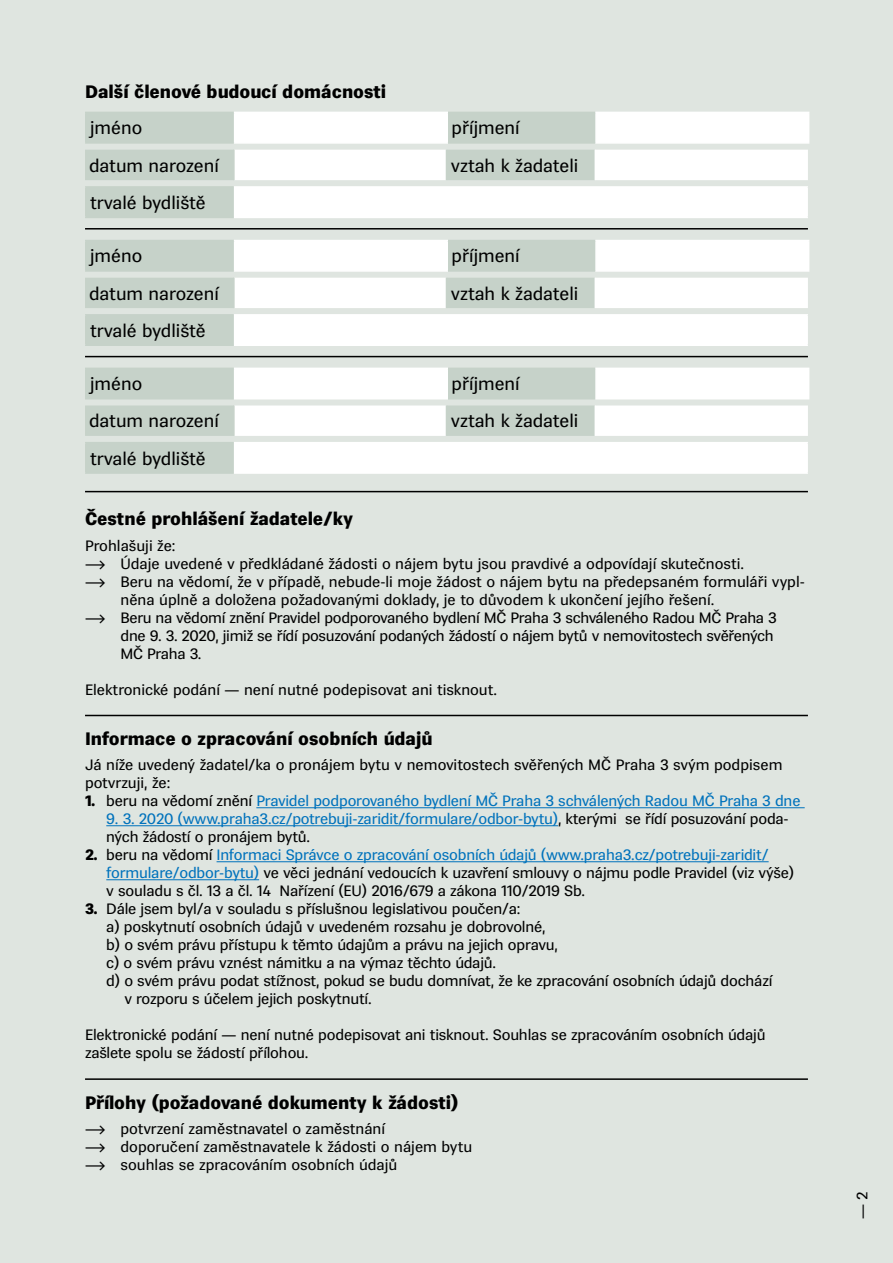
<style>
.page{position:relative;width:893px;height:1263px;background:#dfe5e0}
.page>*{position:absolute;margin:0;border:0;box-sizing:border-box;transform-origin:0 0}
.t1{font:18px "Vegan Sans Premium";color:#000}
.t2{font:900 18px "Vegan Sans Premium";color:#000}
.t3{font:15px/18px "Vegan Sans Premium";letter-spacing:-.01em;color:#000}
.t4{font:15px/18px "Vegan Sans Premium";letter-spacing:-.01em;color:#0072bc}
.s1{font-weight:900;color:#000}
.s2{color:#000}
.s3{font-weight:900}
.s4{color:#0072bc}
</style>
<div class="page">
<hr style="left:85px;top:228px;width:723px;height:2px;background:#000">
<hr style="left:85px;top:356px;width:723px;height:1px;background:#000">
<hr style="left:85px;top:491px;width:723px;height:1px;background:#000">
<hr style="left:85px;top:715px;width:723px;height:1px;background:#000">
<hr style="left:256px;top:807px;width:549px;height:1px;background:#0072bc">
<hr style="left:106px;top:825px;width:452px;height:1px;background:#0072bc">
<hr style="left:217px;top:861px;width:552px;height:1px;background:#0072bc">
<hr style="left:106px;top:879px;width:153px;height:1px;background:#0072bc">
<hr style="left:85px;top:1078px;width:723px;height:2px;background:#000">
<hr style="left:85px;top:112px;width:149px;height:1px;background:#c6d2c9">
<hr style="left:85px;top:113px;width:2px;height:29px;background:#c6d2c9">
<hr style="left:85px;top:142px;width:149px;height:2px;background:#c6d2c9">
<hr style="left:448px;top:142px;width:147px;height:2px;background:#c6d2c9">
<hr style="left:234px;top:142px;width:214px;height:2px;background:#fff">
<svg style="left:87px;top:112px;width:722px;height:30px"></svg>
<hr style="left:595px;top:142px;width:214px;height:2px;background:#fff">
<svg style="left:85px;top:150px;width:723px;height:30px"></svg>
<hr style="left:233px;top:150px;width:2px;height:30px;background:#c6d2c9">
<hr style="left:446px;top:150px;width:1px;height:30px;background:#c6d2c9">
<hr style="left:595px;top:150px;width:1px;height:30px;background:#fff">
<div style="left:86px;top:187px;width:149px;height:30px;background:#c6d2c9"></div>
<div style="left:235px;top:187px;width:572px;height:30px;background:#fff"></div>
<hr style="left:85px;top:186px;width:149px;height:2px;background:#c6d2c9">
<hr style="left:85px;top:188px;width:2px;height:29px;background:#c6d2c9">
<hr style="left:85px;top:217px;width:149px;height:1px;background:#c6d2c9">
<hr style="left:234px;top:186px;width:574px;height:2px;background:#fff">
<svg style="left:234px;top:188px;width:1px;height:29px"></svg>
<hr style="left:806px;top:188px;width:2px;height:29px;background:#fff">
<hr style="left:234px;top:217px;width:574px;height:1px;background:#fff">
<hr style="left:85px;top:240px;width:149px;height:1px;background:#c6d2c9">
<hr style="left:85px;top:241px;width:2px;height:29px;background:#c6d2c9">
<hr style="left:448px;top:240px;width:147px;height:1px;background:#c6d2c9">
<hr style="left:85px;top:270px;width:149px;height:2px;background:#c6d2c9">
<hr style="left:448px;top:270px;width:147px;height:2px;background:#c6d2c9">
<hr style="left:234px;top:240px;width:214px;height:1px;background:#fff">
<hr style="left:234px;top:270px;width:214px;height:2px;background:#fff">
<hr style="left:595px;top:240px;width:214px;height:1px;background:#fff">
<svg style="left:87px;top:241px;width:722px;height:29px"></svg>
<hr style="left:595px;top:270px;width:214px;height:2px;background:#fff">
<svg style="left:85px;top:278px;width:723px;height:30px"></svg>
<hr style="left:233px;top:278px;width:2px;height:30px;background:#c6d2c9">
<hr style="left:446px;top:278px;width:1px;height:30px;background:#c6d2c9">
<hr style="left:595px;top:278px;width:1px;height:30px;background:#fff">
<div style="left:86px;top:315px;width:149px;height:30px;background:#c6d2c9"></div>
<div style="left:235px;top:315px;width:572px;height:30px;background:#fff"></div>
<hr style="left:85px;top:314px;width:149px;height:2px;background:#c6d2c9">
<hr style="left:85px;top:316px;width:2px;height:28px;background:#c6d2c9">
<hr style="left:85px;top:344px;width:149px;height:2px;background:#c6d2c9">
<hr style="left:234px;top:314px;width:574px;height:2px;background:#fff">
<svg style="left:234px;top:316px;width:1px;height:28px"></svg>
<hr style="left:806px;top:316px;width:2px;height:28px;background:#fff">
<hr style="left:234px;top:344px;width:574px;height:2px;background:#fff">
<hr style="left:85px;top:368px;width:149px;height:1px;background:#c6d2c9">
<hr style="left:85px;top:369px;width:2px;height:29px;background:#c6d2c9">
<hr style="left:85px;top:398px;width:149px;height:1px;background:#c6d2c9">
<svg style="left:87px;top:368px;width:722px;height:31px"></svg>
<hr style="left:595px;top:398px;width:214px;height:1px;background:#fff">
<svg style="left:85px;top:405px;width:723px;height:31px"></svg>
<hr style="left:233px;top:405px;width:2px;height:31px;background:#c6d2c9">
<hr style="left:446px;top:405px;width:1px;height:31px;background:#c6d2c9">
<hr style="left:595px;top:405px;width:1px;height:31px;background:#fff">
<div style="left:86px;top:443px;width:149px;height:30px;background:#c6d2c9"></div>
<div style="left:235px;top:443px;width:572px;height:30px;background:#fff"></div>
<hr style="left:85px;top:442px;width:149px;height:1px;background:#c6d2c9">
<hr style="left:85px;top:443px;width:2px;height:29px;background:#c6d2c9">
<hr style="left:85px;top:472px;width:149px;height:2px;background:#c6d2c9">
<hr style="left:234px;top:442px;width:574px;height:1px;background:#fff">
<svg style="left:234px;top:443px;width:1px;height:29px"></svg>
<hr style="left:806px;top:443px;width:2px;height:29px;background:#fff">
<hr style="left:234px;top:472px;width:574px;height:2px;background:#fff">
<p class="t2" style="left:85px;top:82px;width:303px">Další členové budoucí domácnosti</p>
<p class="t1" style="left:90px;top:118px;width:54px">jméno</p>
<p class="t1" style="left:451px;top:118px;width:70px">příjmení</p>
<p class="t1" style="left:89px;top:155px;width:131px">datum narození</p>
<p class="t1" style="left:451px;top:155px;width:129px">vztah k žadateli</p>
<p class="t1" style="left:90px;top:192px;width:117px">trvalé bydliště</p>
<p class="t1" style="left:90px;top:246px;width:54px">jméno</p>
<p class="t1" style="left:451px;top:246px;width:70px">příjmení</p>
<p class="t1" style="left:89px;top:283px;width:131px">datum narození</p>
<p class="t1" style="left:451px;top:283px;width:129px">vztah k žadateli</p>
<p class="t1" style="left:90px;top:320px;width:117px">trvalé bydliště</p>
<p class="t1" style="left:90px;top:373px;width:54px">jméno</p>
<p class="t1" style="left:451px;top:373px;width:70px">příjmení</p>
<p class="t1" style="left:89px;top:411px;width:131px">datum narození</p>
<p class="t1" style="left:451px;top:411px;width:129px">vztah k žadateli</p>
<p class="t1" style="left:90px;top:448px;width:117px">trvalé bydliště</p>
<p class="t2" style="left:85px;top:509px;width:270px">Čestné prohlášení žadatele/ky</p>
<p class="t3" style="left:85px;top:536px;width:92px">Prohlašuji že:</p>
<p class="t3" style="left:85px;top:554px;width:660px">⟶ Údaje uvedené v předkládané žádosti o nájem bytu jsou pravdivé a odpovídají skutečnosti.</p>
<p class="t3" style="left:85px;top:572px;width:721px">⟶ Beru na vědomí, že v případě, nebude-li moje žádost o nájem bytu na předepsaném formuláři vypl-</p>
<p class="t3" style="left:121px;top:590px;width:595px">něna úplně a doložena požadovanými doklady, je to důvodem k ukončení jejího řešení.</p>
<p class="t3" style="left:85px;top:608px;width:693px">⟶ Beru na vědomí znění Pravidel podporovaného bydlení MČ Praha 3 schváleného Radou MČ Praha 3</p>
<p class="t3" style="left:121px;top:626px;width:655px">dne 9. 3. 2020, jimiž se řídí posuzování podaných žádostí o nájem bytů v nemovitostech svěřených</p>
<p class="t3" style="left:121px;top:644px;width:83px">MČ Praha 3.</p>
<p class="t3" style="left:85px;top:680px;width:414px">Elektronické podání — není nutné podepisovat ani tisknout.</p>
<p class="t2" style="left:85px;top:728px;width:349px">Informace o zpracování osobních údajů</p>
<p class="t3" style="left:85px;top:756px;width:699px">Já níže uvedený žadatel/ka o pronájem bytu v nemovitostech svěřených MČ Praha 3 svým podpisem potvrzuji, že:</p>
<p class="t4" style="left:85px;top:792px;width:717px"><span class="s1">1.</span> <span class="s2">beru na vědomí znění</span> Pravidel podporovaného bydlení MČ Praha 3 schválených Radou MČ Praha 3 dne</p>
<p class="t4" style="left:106px;top:810px;width:684px">9. 3. 2020 (www.praha3.cz/potrebuji-zaridit/formulare/odbor-bytu)<span class="s2">, kterými se řídí posuzování poda&shy;ných žádostí o pronájem bytů.</span></p>
<p class="t3" style="left:106px;top:846px;width:689px;text-indent:-21px"><span class="s3">2.</span> beru na vědomí <span class="s4">Informaci Správce o zpracování osobních údajů (www.praha3.cz/potrebuji-zaridit/ formulare/odbor-bytu)</span> ve věci jednání vedoucích k uzavření smlouvy o nájmu podle Pravidel (viz výše) v souladu s čl. 13 a čl. 14 Nařízení (EU) 2016/679 a zákona 110/2019 Sb.</p>
<p class="t3" style="left:85px;top:900px;width:437px"><span class="s3">3.</span> Dále jsem byl/a v souladu s příslušnou legislativou poučen/a:</p>
<p class="t3" style="left:106px;top:918px;width:441px">a) poskytnutí osobních údajů v uvedeném rozsahu je dobrovolné,</p>
<p class="t3" style="left:106px;top:936px;width:453px">b) o svém právu přístupu k těmto údajům a právu na jejich opravu,</p>
<p class="t3" style="left:106px;top:954px;width:391px">c) o svém právu vznést námitku a na výmaz těchto údajů.</p>
<p class="t3" style="left:106px;top:972px;width:668px">d) o svém právu podat stížnost, pokud se budu domnívat, že ke zpracování osobních údajů dochází</p>
<p class="t3" style="left:124px;top:990px;width:249px">v rozporu s účelem jejich poskytnutí.</p>
<p class="t3" style="left:85px;top:1026px;width:682px">Elektronické podání — není nutné podepisovat ani tisknout. Souhlas se zpracováním osobních údajů zašlete spolu se žádostí přílohou.</p>
<p class="t2" style="left:85px;top:1092px;width:375px">Přílohy (požadované dokumenty k žádosti)</p>
<p class="t3" style="left:85px;top:1120px;width:389px">⟶ potvrzení zaměstnavatel o zaměstnání<br>⟶ doporučení zaměstnavatele k žádosti o nájem bytu ⟶ souhlas se zpracováním osobních údajů</p>
<p class="t3" style="left:853px;top:1219px;width:29px;rotate:-90deg">— 2</p>
</div>
